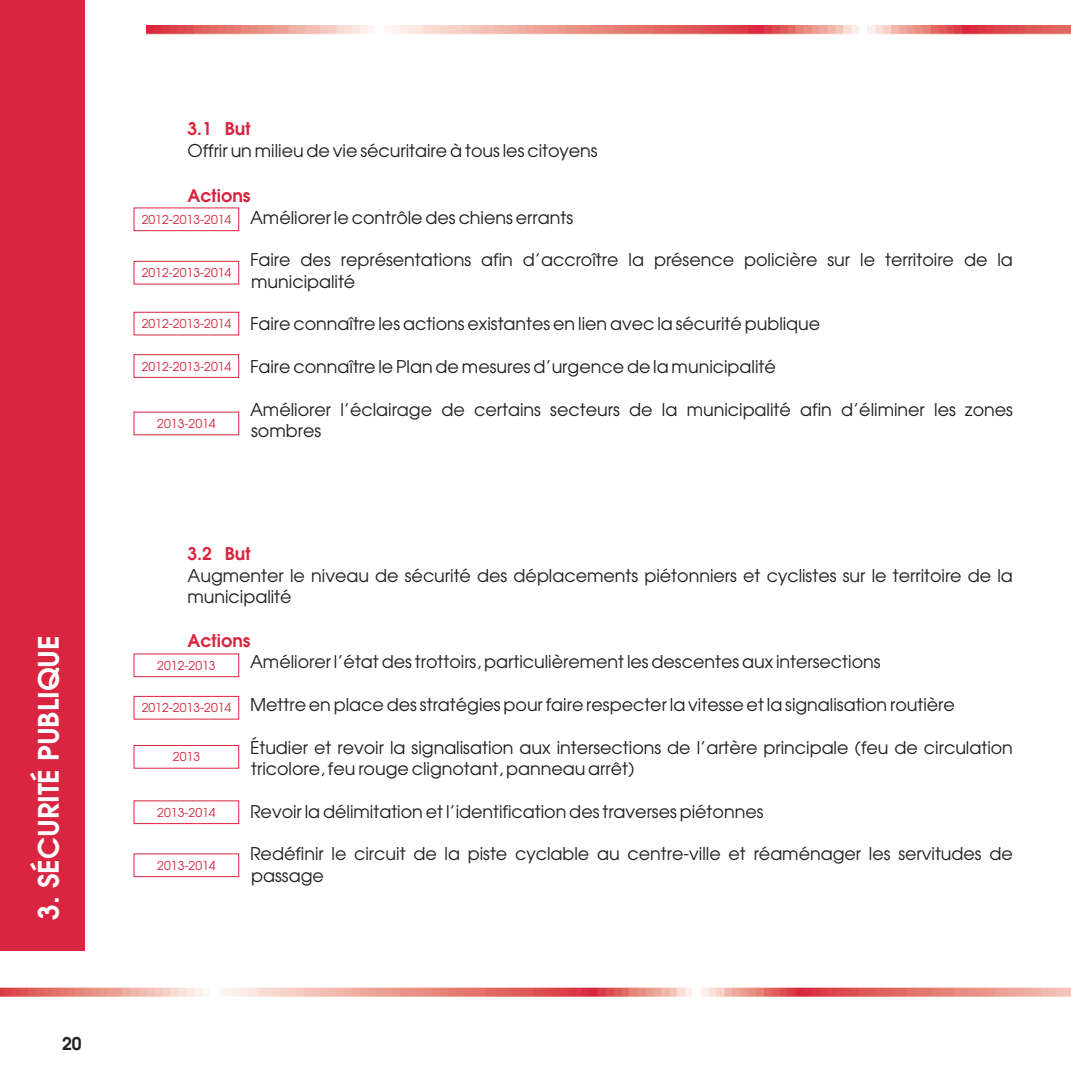
<style>
.page{position:relative;width:1071px;height:1071px;background:#fff}
.page>*{position:absolute;margin:0;border:0;box-sizing:border-box;transform-origin:0 0}
.t1{font:700 28px "Avalon Plain";color:#fff}
.t2{font:17.5px/21.3px "Avalon Plain";color:#231f20}
.t3{font:700 17.5px "Avalon Plain";color:#d9253f}
.t4{font:700 17.5px "Avalon Plain";color:#231f20}
.t5{font:12.25px "Avalon Plain";color:#d9253f}
</style>
<div class="page">
<img style="left:146px;top:26px;width:925px;height:9px">
<img style="left:0;top:987px;width:1071px;height:9px">
<div style="left:0;top:0;width:85px;height:951px;background:#d9253f"></div>
<div style="left:134px;top:207px;width:105px;height:24px;border:1px solid #d9253f"></div>
<div style="left:134px;top:654px;width:105px;height:23px;border:1px solid #d9253f"></div>
<div style="left:134px;top:261px;width:105px;height:24px;border:1px solid #d9253f"></div>
<div style="left:134px;top:696px;width:105px;height:24px;border:1px solid #d9253f"></div>
<div style="left:134px;top:745px;width:105px;height:24px;border:1px solid #d9253f"></div>
<div style="left:134px;top:312px;width:105px;height:23px;border:1px solid #d9253f"></div>
<div style="left:134px;top:354px;width:105px;height:24px;border:1px solid #d9253f"></div>
<div style="left:134px;top:800px;width:105px;height:24px;border:1px solid #d9253f"></div>
<div style="left:134px;top:853px;width:105px;height:24px;border:1px solid #d9253f"></div>
<h1 class="t1" style="left:38px;top:920px;width:286px;rotate:-90deg">3. SÉCURITÉ PUBLIQUE</h1>
<p class="t4" style="left:62px;top:1037px;width:21px">20</p>
<p class="t3" style="left:187px;top:122px;width:65px">3.1 But</p>
<p class="t2" style="left:187px;top:141px;width:412px">Offrir un milieu de vie sécuritaire à tous les citoyens</p>
<p class="t3" style="left:187px;top:189px;width:65px">Actions</p>
<p class="t5" style="left:142px;top:215px;width:91px">2012-2013-2014</p>
<p class="t5" style="left:142px;top:268px;width:91px">2012-2013-2014</p>
<p class="t5" style="left:142px;top:319px;width:91px">2012-2013-2014</p>
<p class="t5" style="left:142px;top:361px;width:91px">2012-2013-2014</p>
<p class="t5" style="left:157px;top:419px;width:60px">2013-2014</p>
<p class="t2" style="left:250px;top:208px;width:325px">Améliorer le contrôle des chiens errants</p>
<p class="t2" style="left:250px;top:251px;width:764px">Faire des représentations afin d'accroître la présence policière sur le territoire de la municipalité</p>
<p class="t2" style="left:250px;top:315px;width:572px">Faire connaître les actions existantes en lien avec la sécurité publique</p>
<p class="t2" style="left:250px;top:358px;width:527px">Faire connaître le Plan de mesures d'urgence de la municipalité</p>
<p class="t2" style="left:250px;top:400px;width:764px">Améliorer l'éclairage de certains secteurs de la municipalité afin d'éliminer les zones sombres</p>
<p class="t3" style="left:187px;top:547px;width:65px">3.2 But</p>
<p class="t2" style="left:187px;top:566px;width:827px">Augmenter le niveau de sécurité des déplacements piétonniers et cyclistes sur le territoire de la municipalité</p>
<p class="t3" style="left:187px;top:633px;width:65px">Actions</p>
<p class="t5" style="left:157px;top:661px;width:60px">2012-2013</p>
<p class="t5" style="left:142px;top:703px;width:91px">2012-2013-2014</p>
<p class="t5" style="left:173px;top:752px;width:29px">2013</p>
<p class="t5" style="left:157px;top:808px;width:60px">2013-2014</p>
<p class="t5" style="left:157px;top:861px;width:60px">2013-2014</p>
<p class="t2" style="left:250px;top:653px;width:632px">Améliorer l'état des trottoirs, particulièrement les descentes aux intersections</p>
<p class="t2" style="left:250px;top:696px;width:706px">Mettre en place des stratégies pour faire respecter la vitesse et la signalisation routière</p>
<p class="t2" style="left:250px;top:738px;width:764px">Étudier et revoir la signalisation aux intersections de l'artère principale (feu de circulation tricolore, feu rouge clignotant, panneau arrêt)</p>
<p class="t2" style="left:250px;top:802px;width:515px">Revoir la délimitation et l'identification des traverses piétonnes</p>
<p class="t2" style="left:250px;top:845px;width:764px">Redéfinir le circuit de la piste cyclable au centre-ville et réaménager les servitudes de passage</p>
</div>
